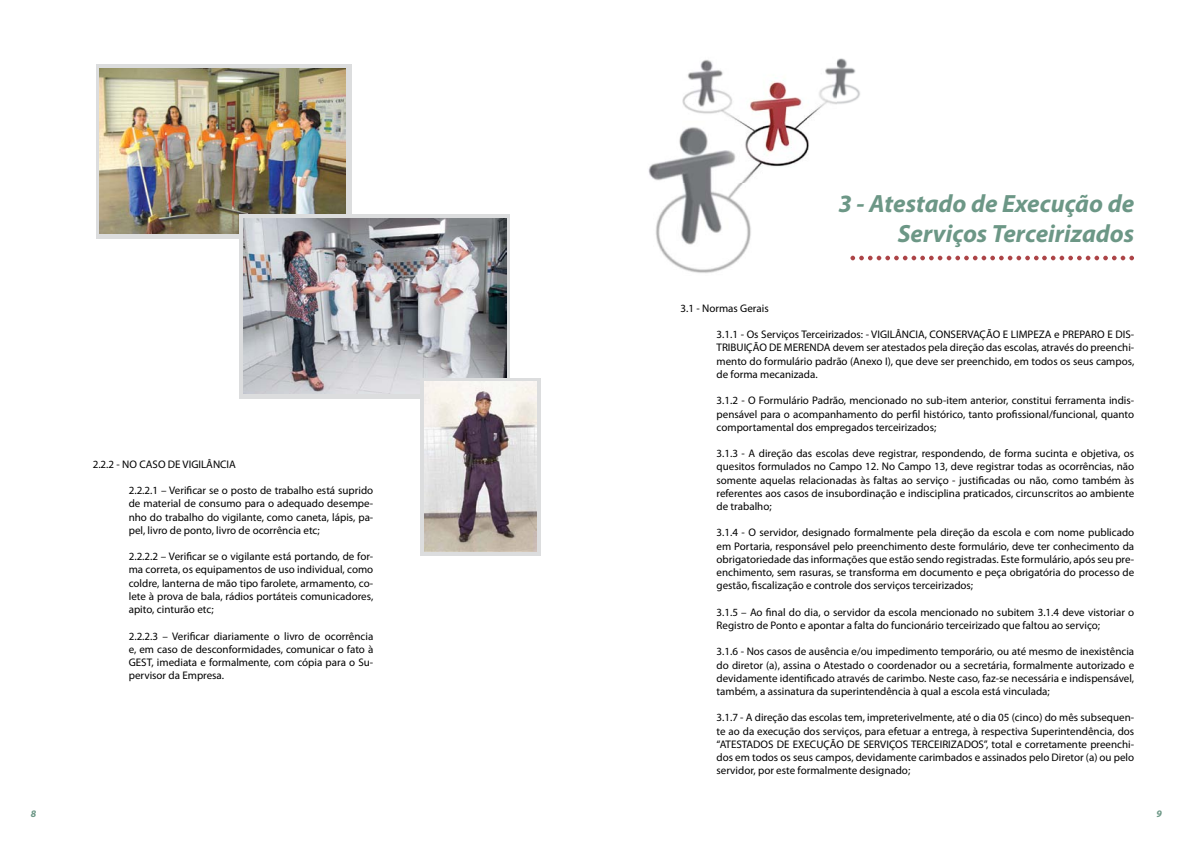
<style>
.page{position:relative;width:1191px;height:851px;background:#fff}
.page>*{position:absolute;margin:0;border:0;box-sizing:border-box;transform-origin:0 0}
.t1{font:italic 700 25px/30px "Myriad Pro";color:#6c9786;text-align:right}
.t2{font:11px/13.2px "Myriad Pro";color:#000;text-align:justify}
.t3{font:italic 700 10px "Myriad Pro";color:#6c9786}
</style>
<div class="page">
<img style="left:648px;top:58px;width:223px;height:215px">
<svg style="left:850px;top:256px;width:284px;height:4px"></svg>
<div style="left:96px;top:64px;width:255px;height:174px;background:#dcddde"></div>
<img style="left:100px;top:68px;width:246px;height:166px">
<div style="left:239px;top:214px;width:271px;height:184px;background:#dcddde"></div>
<img style="left:243px;top:218px;width:263px;height:176px">
<div style="left:420px;top:378px;width:120px;height:177px;background:#dcddde"></div>
<img style="left:424px;top:381px;width:112px;height:170px">
<p class="t2" style="left:93px;top:457px;width:145px">2.2.2 - NO CASO DE VIGILÂNCIA</p>
<p class="t2" style="left:129px;top:483px;width:246px">2.2.2.1 – Verificar se o posto de trabalho está suprido de material de consumo para o adequado desempe&shy;nho do trabalho do vigilante, como caneta, lápis, pa&shy;pel, livro de ponto, livro de ocorrência etc;</p>
<p class="t2" style="left:129px;top:549px;width:246px">2.2.2.2 – Verificar se o vigilante está portando, de for&shy;ma correta, os equipamentos de uso individual, como coldre, lanterna de mão tipo farolete, armamento, co&shy;lete à prova de bala, rádios portáteis comunicadores, apito, cinturão etc;</p>
<p class="t2" style="left:129px;top:629px;width:246px">2.2.2.3 – Verificar diariamente o livro de ocorrência e, em caso de desconformidades, comunicar o fato à GEST, imediata e formalmente, com cópia para o Su&shy;pervisor da Empresa.</p>
<h1 class="t1" style="left:838px;top:188px;width:297px">3 - Atestado de Execução de<br>Serviços Terceirizados</h1>
<p class="t2" style="left:680px;top:301px;width:90px">3.1 - Normas Gerais</p>
<p class="t2" style="left:716px;top:328px;width:419px">3.1.1 - Os Serviços Terceirizados: - VIGILÂNCIA, CONSERVAÇÃO E LIMPEZA e PREPARO E DIS-TRIBUIÇÃO DE MERENDA devem ser atestados pela direção das escolas, através do preenchi&shy;mento do formulário padrão (Anexo I), que deve ser preenchido, em todos os seus campos, de forma mecanizada.</p>
<p class="t2" style="left:716px;top:394px;width:419px">3.1.2 - O Formulário Padrão, mencionado no sub-item anterior, constitui ferramenta indis&shy;pensável para o acompanhamento do perfil histórico, tanto profissional/funcional, quanto comportamental dos empregados terceirizados;</p>
<p class="t2" style="left:716px;top:446px;width:419px">3.1.3 - A direção das escolas deve registrar, respondendo, de forma sucinta e objetiva, os quesitos formulados no Campo 12. No Campo 13, deve registrar todas as ocorrências, não somente aquelas relacionadas às faltas ao serviço - justificadas ou não, como também às referentes aos casos de insubordinação e indisciplina praticados, circunscritos ao ambiente de trabalho;</p>
<p class="t2" style="left:716px;top:526px;width:419px">3.1.4 - O servidor, designado formalmente pela direção da escola e com nome publicado em Portaria, responsável pelo preenchimento deste formulário, deve ter conhecimento da obrigatoriedade das informações que estão sendo registradas. Este formulário, após seu pre&shy;enchimento, sem rasuras, se transforma em documento e peça obrigatória do processo de gestão, fiscalização e controle dos serviços terceirizados;</p>
<p class="t2" style="left:716px;top:605px;width:419px">3.1.5 – Ao final do dia, o servidor da escola mencionado no subitem 3.1.4 deve vistoriar o<br>Registro de Ponto e apontar a falta do funcionário terceirizado que faltou ao serviço;</p>
<p class="t2" style="left:716px;top:644px;width:419px">3.1.6 - Nos casos de ausência e/ou impedimento temporário, ou até mesmo de inexistência do diretor (a), assina o Atestado o coordenador ou a secretária, formalmente autorizado e devidamente identificado através de carimbo. Neste caso, faz-se necessária e indispensável, também, a assinatura da superintendência à qual a escola está vinculada;</p>
<p class="t2" style="left:716px;top:710px;width:419px">3.1.7 - A direção das escolas tem, impreterivelmente, até o dia 05 (cinco) do mês subsequen&shy;te ao da execução dos serviços, para efetuar a entrega, à respectiva Superintendência, dos “ATESTADOS DE EXECUÇÃO DE SERVIÇOS TERCEIRIZADOS”, total e corretamente preenchi&shy;dos em todos os seus campos, devidamente carimbados e assinados pelo Diretor (a) ou pelo servidor, por este formalmente designado;</p>
<p class="t3" style="left:31px;top:807px;width:7px">8</p>
<p class="t3" style="left:1156px;top:807px;width:7px">9</p>
</div>
